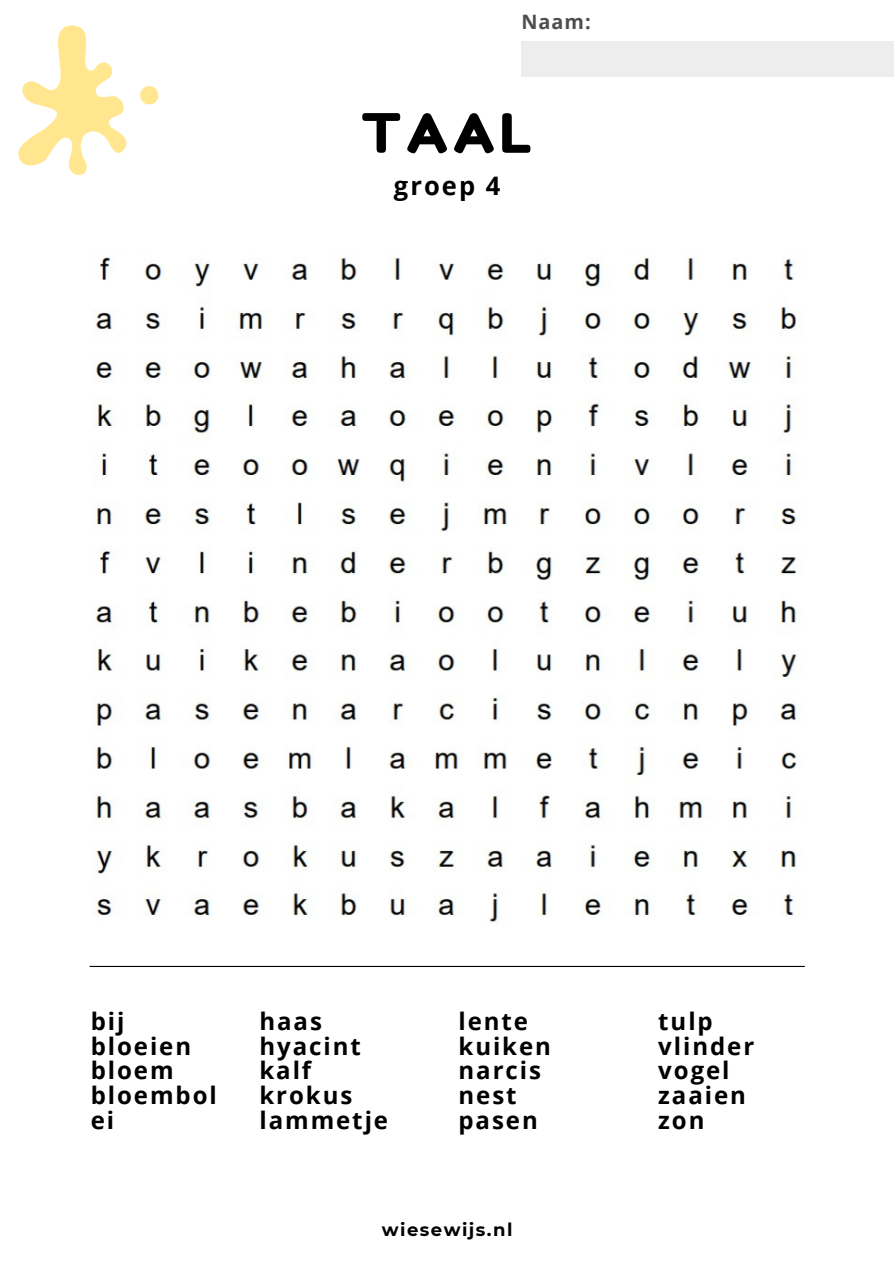
<style>
.page{position:relative;width:894px;height:1264px;background:#fff}
.page>*{position:absolute;margin:0;border:0;box-sizing:border-box;transform-origin:0 0}
.t1{font:54px "Fredoka One";color:#000}
.t2{font:700 25.5px "Open Sans";letter-spacing:.08em;color:#000}
.t3{font:700 24px "Open Sans";letter-spacing:.08em;color:#000}
.t4{font:700 19.8px "Open Sans";color:#4e4e4e}
.t5{font:700 18px "Montserrat";letter-spacing:.08em;color:#000}
</style>
<div class="page">
<div style="left:521px;top:42px;width:372px;height:35px;background:#ededed"></div>
<svg style="left:18px;top:25px;width:141px;height:150px"></svg>
<hr style="left:90px;top:965px;width:714px;height:2px;background:#000">
<img style="left:93px;top:256px;width:708px;height:668px">
<p class="t4" style="left:521px;top:8px;width:71px">Naam:</p>
<p class="t1" style="left:361px;top:100px;width:172px">TAAL</p>
<p class="t2" style="left:394px;top:168px;width:108px">groep 4</p>
<p class="t3" style="left:91px;top:1004px;width:35px">bij</p>
<p class="t3" style="left:91px;top:1028px;width:102px">bloeien</p>
<p class="t3" style="left:91px;top:1053px;width:84px">bloem</p>
<p class="t3" style="left:91px;top:1078px;width:128px">bloembol</p>
<p class="t3" style="left:91px;top:1103px;width:25px">ei</p>
<p class="t3" style="left:259px;top:1004px;width:64px">haas</p>
<p class="t3" style="left:259px;top:1028px;width:103px">hyacint</p>
<p class="t3" style="left:259px;top:1053px;width:53px">kalf</p>
<p class="t3" style="left:259px;top:1078px;width:94px">krokus</p>
<p class="t3" style="left:259px;top:1103px;width:130px">lammetje</p>
<p class="t3" style="left:458px;top:1004px;width:71px">lente</p>
<p class="t3" style="left:458px;top:1028px;width:94px">kuiken</p>
<p class="t3" style="left:458px;top:1053px;width:84px">narcis</p>
<p class="t3" style="left:458px;top:1078px;width:60px">nest</p>
<p class="t3" style="left:458px;top:1103px;width:81px">pasen</p>
<p class="t5" style="left:382px;top:1218px;width:132px">wiesewijs.nl</p>
<p class="t3" style="left:658px;top:1004px;width:56px">tulp</p>
<p class="t3" style="left:658px;top:1028px;width:97px">vlinder</p>
<p class="t3" style="left:658px;top:1053px;width:73px">vogel</p>
<p class="t3" style="left:658px;top:1078px;width:89px">zaaien</p>
<p class="t3" style="left:658px;top:1103px;width:48px">zon</p>
</div>
